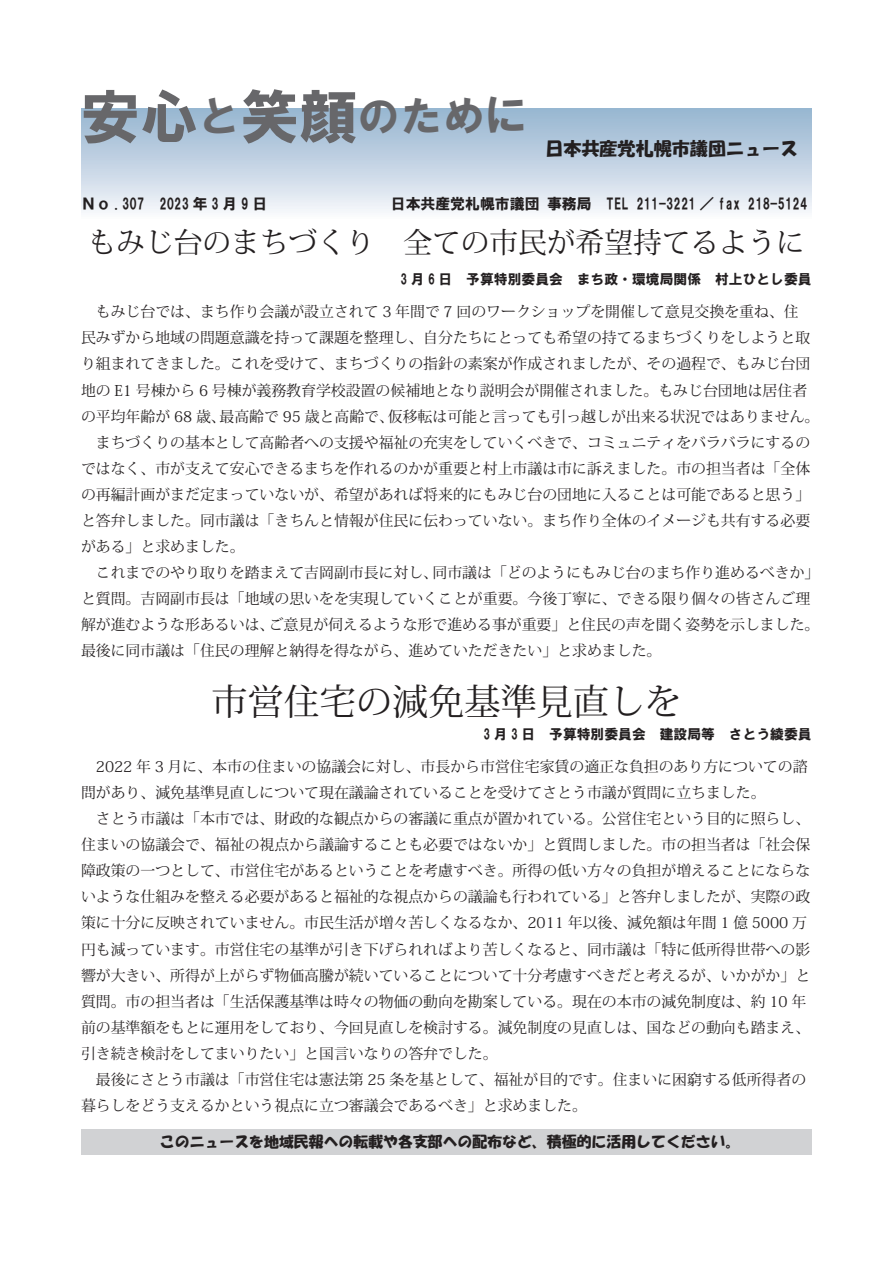
<style>
.page{position:relative;width:893px;height:1263px;background:#fff}
.page>*{position:absolute;margin:0;border:0;box-sizing:border-box;transform-origin:0 0}
.t1{font:42.45px "HG Soei Kakugothic UB";color:#67676a}
.t2{font:36.15px "Koz Min Pr 6 N";color:#231f20}
.t3{font:28.65px "Koz Min Pr 6 N";color:#231f20}
.t4{font:18px "HG Soei Kakupoptai";color:#231f20}
.t5{font:14.85px/26.1px "Koz Min Pr 6 N";color:#231f20}
.t6{font:14.85px "HG Soei Kakugothic UB";color:#231f20}
.t7{font:14.85px "HG Soei Kakupoptai";color:#231f20}
.t8{font:13.8px "HG Soei Kakugothic UB";color:#231f20}
.s1{font-size:58.5px}
</style>
<div class="page">
<div style="left:81px;top:108px;width:731px;height:111px;background:linear-gradient(to bottom,#94b3cf,#f8f8fc)"></div>
<div style="left:81px;top:1129px;width:731px;height:26px;background:#d1d2d4"></div>
<p class="t1" style="left:81px;top:95px;width:448px"><span class="s1">安心</span>と<span class="s1">笑顔</span>のために</p>
<p class="t4" style="left:545px;top:139px;width:254px">日本共産党札幌市議団ニュース</p>
<p class="t6" style="left:81px;top:196px;width:202px">Ｎｏ .307　2023 年 3 月 9 日　</p>
<p class="t6" style="left:391px;top:196px;width:150px">日本共産党札幌市議団</p>
<p class="t6" style="left:547px;top:196px;width:83px">事務局　TEL</p>
<p class="t6" style="left:636px;top:196px;width:106px">211-3221 ／ fax</p>
<p class="t6" style="left:748px;top:196px;width:61px">218-5124</p>
<p class="t3" style="left:88px;top:227px;width:719px">もみじ台のまちづくり　全ての市民が希望持てるように</p>
<p class="t8" style="left:401px;top:272px;width:413px">3 月 6 日　予算特別委員会　まち政・環境局関係　村上ひとし委員</p>
<p class="t5" style="left:96px;top:299px;width:704px">もみじ台では、まち作り会議が設立されて 3 年間で 7 回のワークショップを開催して意見交換を重ね、住</p>
<p class="t5" style="left:81px;top:325px;width:731px">民みずから地域の問題意識を持って課題を整理し、自分たちにとっても希望の持てるまちづくりをしようと取</p>
<p class="t5" style="left:81px;top:351px;width:731px">り組まれてきました。これを受けて、まちづくりの指針の素案が作成されましたが、その過程で、もみじ台団</p>
<p class="t5" style="left:81px;top:377px;width:728px">地の 1E 号棟から 6 号棟が義務教育学校設置の候補地となり説明会が開催されました。もみじ台団地は居住者</p>
<p class="t5" style="left:388px;top:403px;width:433px">仮移転は可能と言っても引っ越しが出来る状況ではありません。</p>
<p class="t5" style="left:81px;top:403px;width:146px">の平均年齢が 68 歳、</p>
<p class="t5" style="left:81px;top:429px;width:731px;text-align:justify;text-indent:15px">まちづくりの基本として高齢者への支援や福祉の充実をしていくべきで、コミュニティをバラバラにするのではなく、市が支えて安心できるまちを作れるのかが重要と村上市議は市に訴えました。市の担当者は「全体の再編計画がまだ定まっていないが、希望があれば将来的にもみじ台の団地に入ることは可能であると思う「と答弁しました。同市議は「きちんと情報が住民に伝わっていない。まち作り全体のイメージも共有する必要がある」と求めました。</p>
<p class="t5" style="left:432px;top:560px;width:388px">同市議は「どのようにもみじ台のまち作り進めるべきか「</p>
<p class="t5" style="left:220px;top:403px;width:176px">最高齢で 95 歳と高齢で、</p>
<p class="t5" style="left:96px;top:560px;width:344px">これまでのやり取りを踏まえて吉岡副市長に対し、</p>
<p class="t5" style="left:81px;top:586px;width:731px">と質問。吉岡副市長は「地域の思いをを実現していくことが重要。今後丁寧に、できる限り個々の皆さんご理</p>
<p class="t5" style="left:269px;top:612px;width:552px">ご意見が伺えるような形で進める事が重要」と住民の声を聞く姿勢を示しました。</p>
<p class="t5" style="left:81px;top:612px;width:582px">解が進むような形あるいは、<br>最後に同市議は「住民の理解と納得を得ながら、進めていただきたい」と求めました。</p>
<p class="t2" style="left:212px;top:681px;width:471px">市営住宅の減免基準見直しを</p>
<p class="t8" style="left:484px;top:727px;width:330px">3 月 3 日　予算特別委員会　建設局等　さとう綾委員</p>
<p class="t5" style="left:81px;top:754px;width:728px;text-indent:15px">2022 年 3 月に、本市の住まいの協議会に対し、市長から市営住宅家賃の適正な負担のあり方についての諮問があり、減免基準見直しについて現在議論されていることを受けてさとう市議が質問に立ちました。</p>
<p class="t5" style="left:81px;top:806px;width:731px;text-indent:15px">さとう市議は「本市では、財政的な観点からの審議に重点が置かれている。公営住宅という目的に照らし、住まいの協議会で、福祉の視点から議論することも必要ではないか」と質問しました。市の担当者は「社会保障政策の一つとして、市営住宅があるということを考慮すべき。所得の低い方々の負担が増えることにならないような仕組みを整える必要があると福祉的な視点からの議論も行われている」と答弁しましたが、実際の政策に十分に反映されていません。市民生活が増々苦しくなるなか、2011 年以後、減免額は年間 1 億 5000 万円も減っています。市営住宅の基準が引き下げられればより苦しくなると、同市議は「特に低所得世帯への影響が大きい、所得が上がらず物価高騰が続いていることについて十分考慮すべきだと考えるが、いかがか」と質問。市の担当者は「生活保護基準は時々の物価の動向を勘案している。現在の本市の減免制度は、約 10 年前の基準額をもとに運用をしており、今回見直しを検討する。減免制度の見直しは、国などの動向も踏まえ、引き続き検討をしてまいりたい」と国言いなりの答弁でした。</p>
<p class="t5" style="left:81px;top:1066px;width:727px;text-indent:15px">最後にさとう市議は「市営住宅は憲法第 25 条を基として、福祉が目的です。住まいに困窮する低所得者の暮らしをどう支えるかという視点に立つ審議会であるべき」と求めました。</p>
<p class="t7" style="left:160px;top:1134px;width:582px">このニュースを地域民報への転載や各支部への配布など、積極的に活用してください。</p>
</div>
